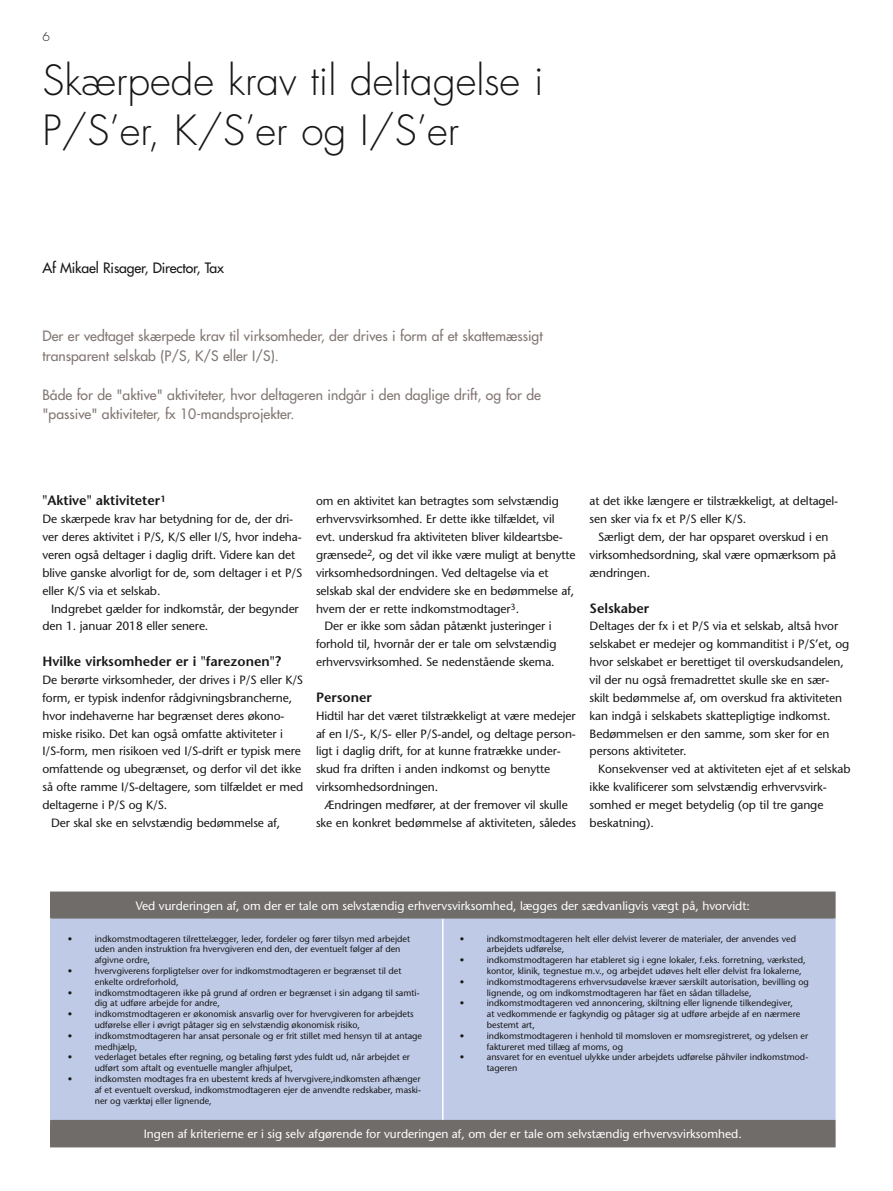
<style>
.page{position:relative;width:893px;height:1191px;background:#fff}
.page>*{position:absolute;margin:0;border:0;box-sizing:border-box;transform-origin:0 0}
.t1{font:300 40.5px/49.5px "Futura";color:#181716}
.t2{font:13.95px/19.5px "Futura";color:#827773}
.t3{font:13.95px "Futura";letter-spacing:-.01em;color:#181716}
.t4{font:600 13.5px "Stone Sans";color:#181716}
.t5{font:12px/17.9px "Stone Sans";letter-spacing:-.01em;color:#181716}
.t6{font:12px "Stone Sans";color:#fff}
.t7{font:300 12px "Futura";color:#181716}
.t8{font:9px/10.8px "Stone Sans";color:#181716}
</style>
<div class="page">
<div style="left:52px;top:893px;width:782px;height:252px;background:#706c6a"></div>
<div style="left:52px;top:918px;width:782px;height:201px;background:#bfcae7"></div>
<hr style="left:442px;top:918px;width:2px;height:201px;background:#fff">
<hr style="left:50px;top:1119px;width:393px;height:2px;background:#706c6a">
<hr style="left:50px;top:1121px;width:2px;height:24px;background:#706c6a">
<hr style="left:443px;top:1119px;width:393px;height:2px;background:#706c6a">
<hr style="left:834px;top:1121px;width:2px;height:24px;background:#706c6a">
<hr style="left:50px;top:1145px;width:393px;height:2px;background:#706c6a">
<hr style="left:443px;top:1145px;width:393px;height:2px;background:#706c6a">
<hr style="left:50px;top:891px;width:393px;height:2px;background:#706c6a">
<hr style="left:50px;top:893px;width:2px;height:24px;background:#706c6a">
<hr style="left:443px;top:891px;width:393px;height:2px;background:#706c6a">
<hr style="left:834px;top:893px;width:2px;height:24px;background:#706c6a">
<hr style="left:50px;top:917px;width:393px;height:1px;background:#706c6a">
<hr style="left:443px;top:917px;width:393px;height:1px;background:#706c6a">
<hr style="left:50px;top:918px;width:2px;height:201px;background:#bfcae7">
<hr style="left:834px;top:918px;width:2px;height:201px;background:#bfcae7">
<p class="t7" style="left:43px;top:29px;width:9px">6</p>
<h1 class="t1" style="left:42px;top:57px;width:503px">Skærpede krav til deltagelse i<br>P/S’er, K/S’er og I/S’er</h1>
<p class="t3" style="left:43px;top:259px;width:183px">Af Mikael Risager, Director, Tax</p>
<p class="t2" style="left:43px;top:326px;width:502px">Der er vedtaget skærpede krav til virksomheder, der drives i form af et skattemæssigt transparent selskab (P/S, K/S eller I/S).</p>
<p class="t2" style="left:43px;top:385px;width:500px">Både for de "aktive" aktiviteter, hvor deltageren indgår i den daglige drift, og for de "passive" aktiviteter, fx 10-mandsprojekter.</p>
<p class="t4" style="left:43px;top:492px;width:124px">"Aktive" aktiviteter<sup>1</sup></p>
<p class="t5" style="left:43px;top:510px;width:261px">De skærpede krav har betydning for de, der dri&shy;ver deres aktivitet i P/S, K/S eller I/S, hvor indeha&shy;veren også deltager i daglig drift. Videre kan det blive ganske alvorligt for de, som deltager i et P/S eller K/S via et selskab.</p>
<p class="t5" style="left:43px;top:599px;width:258px;text-indent:9px">Indgrebet gælder for indkomstår, der begynder den 1. januar 2018 eller senere.</p>
<p class="t4" style="left:43px;top:653px;width:240px">Hvilke virksomheder er i "farezonen"?</p>
<p class="t5" style="left:43px;top:671px;width:262px">De berørte virksomheder, der drives i P/S eller K/S</p>
<p class="t5" style="left:43px;top:688px;width:251px">form, er typisk indenfor rådgivningsbrancherne,</p>
<p class="t5" style="left:43px;top:706px;width:244px">hvor indehaverne har begrænset deres økono-</p>
<p class="t5" style="left:43px;top:724px;width:242px">miske risiko. Det kan også omfatte aktiviteter i</p>
<p class="t5" style="left:43px;top:742px;width:260px">I/S-form, men risikoen ved I/S-drift er typisk mere</p>
<p class="t5" style="left:43px;top:760px;width:260px">omfattende og ubegrænset, og derfor vil det ikke</p>
<p class="t5" style="left:43px;top:778px;width:262px">så ofte ramme I/S-deltagere, som tilfældet er med</p>
<p class="t5" style="left:43px;top:796px;width:126px">deltagerne i P/S og K/S.</p>
<p class="t5" style="left:51px;top:813px;width:231px">Der skal ske en selvstændig bedømmelse af,</p>
<p class="t5" style="left:316px;top:492px;width:244px">om en aktivitet kan betragtes som selvstændig</p>
<p class="t5" style="left:316px;top:510px;width:240px">erhvervsvirksomhed. Er dette ikke tilfældet, vil</p>
<p class="t5" style="left:316px;top:528px;width:248px">evt. underskud fra aktiviteten bliver kildeartsbe-</p>
<p class="t5" style="left:316px;top:546px;width:261px">grænsede<sup>2</sup>, og det vil ikke være muligt at benytte</p>
<p class="t5" style="left:316px;top:563px;width:234px">virksomhedsordningen. Ved deltagelse via et</p>
<p class="t5" style="left:316px;top:581px;width:260px">selskab skal der endvidere ske en bedømmelse af,</p>
<p class="t5" style="left:316px;top:599px;width:205px">hvem der er rette indkomstmodtager<sup>3</sup>.</p>
<p class="t5" style="left:325px;top:617px;width:229px">Der er ikke som sådan påtænkt justeringer i</p>
<p class="t5" style="left:316px;top:635px;width:242px">forhold til, hvornår der er tale om selvstændig</p>
<p class="t5" style="left:316px;top:653px;width:240px">erhvervsvirksomhed. Se nedenstående skema.</p>
<p class="t4" style="left:316px;top:689px;width:57px">Personer</p>
<p class="t5" style="left:316px;top:706px;width:261px">Hidtil har det været tilstrækkeligt at være medejer af en I/S-, K/S- eller P/S-andel, og deltage person&shy;ligt i daglig drift, for at kunne fratrække under&shy;skud fra driften i anden indkomst og benytte virksomhedsordningen.</p>
<p class="t5" style="left:316px;top:796px;width:262px;text-align:center">Ændringen medfører, at der fremover vil skulle ske en konkret bedømmelse af aktiviteten, således</p>
<p class="t5" style="left:590px;top:492px;width:250px">at det ikke længere er tilstrækkeligt, at deltagel&shy;sen sker via fx et P/S eller K/S.</p>
<p class="t5" style="left:590px;top:528px;width:248px;text-indent:9px">Særligt dem, der har opsparet overskud i en virksomhedsordning, skal være opmærksom på ændringen.</p>
<p class="t4" style="left:590px;top:599px;width:61px">Selskaber</p>
<p class="t5" style="left:590px;top:617px;width:261px">Deltages der fx i et P/S via et selskab, altså hvor selskabet er medejer og kommanditist i P/S’et, og hvor selskabet er berettiget til overskudsandelen, vil der nu også fremadrettet skulle ske en sær&shy;skilt bedømmelse af, om overskud fra aktiviteten kan indgå i selskabets skattepligtige indkomst.<br>Bedømmelsen er den samme, som sker for en persons aktiviteter.</p>
<p class="t5" style="left:590px;top:760px;width:262px;text-indent:9px">Konsekvenser ved at aktiviteten ejet af et selskab ikke kvalificerer som selvstændig erhvervsvirk&shy;somhed er meget betydelig (op til tre gange beskatning).</p>
<p class="t6" style="left:136px;top:898px;width:616px">Ved vurderingen af, om der er tale om selvstændig erhvervsvirksomhed, lægges der sædvanligvis vægt på, hvorvidt:</p>
<p class="t8" style="left:68px;top:933px;width:6px">•</p>
<p class="t8" style="left:95px;top:933px;width:317px">indkomstmodtageren tilrettelægger, leder, fordeler og fører tilsyn med arbejdet uden anden instruktion fra hvervgiveren end den, der eventuelt følger af den afgivne ordre,</p>
<p class="t8" style="left:68px;top:965px;width:6px">•</p>
<p class="t8" style="left:95px;top:965px;width:308px">hvervgiverens forpligtelser over for indkomstmodtageren er begrænset til det enkelte ordreforhold,</p>
<p class="t8" style="left:68px;top:987px;width:6px">•</p>
<p class="t8" style="left:95px;top:987px;width:326px">indkomstmodtageren ikke på grund af ordren er begrænset i sin adgang til samti&shy;dig at udføre arbejde for andre,</p>
<p class="t8" style="left:68px;top:1008px;width:6px">•</p>
<p class="t8" style="left:95px;top:1008px;width:320px">indkomstmodtageren er økonomisk ansvarlig over for hvervgiveren for arbejdets udførelse eller i øvrigt påtager sig en selvstændig økonomisk risiko,</p>
<p class="t8" style="left:68px;top:1030px;width:6px">•</p>
<p class="t8" style="left:95px;top:1030px;width:329px">indkomstmodtageren har ansat personale og er frit stillet med hensyn til at antage medhjælp,</p>
<p class="t8" style="left:68px;top:1052px;width:6px">•</p>
<p class="t8" style="left:95px;top:1052px;width:317px">vederlaget betales efter regning, og betaling først ydes fuldt ud, når arbejdet er udført som aftalt og eventuelle mangler afhjulpet,</p>
<p class="t8" style="left:68px;top:1073px;width:6px">•</p>
<p class="t8" style="left:95px;top:1073px;width:328px;text-align:justify">indkomsten modtages fra en ubestemt kreds af hvervgivere,indkomsten afhænger af et eventuelt overskud, indkomstmodtageren ejer de anvendte redskaber, maski&shy;ner og værktøj eller lignende,</p>
<p class="t8" style="left:460px;top:933px;width:6px">•</p>
<p class="t8" style="left:487px;top:933px;width:311px">indkomstmodtageren helt eller delvist leverer de materialer, der anvendes ved arbejdets udførelse,</p>
<p class="t8" style="left:460px;top:954px;width:6px">•</p>
<p class="t8" style="left:487px;top:954px;width:320px">indkomstmodtageren har etableret sig i egne lokaler, f.eks. forretning, værksted, kontor, klinik, tegnestue m.v., og arbejdet udøves helt eller delvist fra lokalerne,</p>
<p class="t8" style="left:460px;top:976px;width:6px">•</p>
<p class="t8" style="left:487px;top:976px;width:324px">indkomstmodtagerens erhvervsudøvelse kræver særskilt autorisation, bevilling og lignende, og om indkomstmodtageren har fået en sådan tilladelse,</p>
<p class="t8" style="left:460px;top:998px;width:6px">•</p>
<p class="t8" style="left:487px;top:998px;width:315px">indkomstmodtageren ved annoncering, skiltning eller lignende tilkendegiver, at vedkommende er fagkyndig og påtager sig at udføre arbejde af en nærmere bestemt art,</p>
<p class="t8" style="left:460px;top:1030px;width:6px">•</p>
<p class="t8" style="left:487px;top:1030px;width:323px">indkomstmodtageren i henhold til momsloven er momsregistreret, og ydelsen er faktureret med tillæg af moms, og</p>
<p class="t8" style="left:460px;top:1052px;width:6px">•</p>
<p class="t8" style="left:487px;top:1052px;width:323px">ansvaret for en eventuel ulykke under arbejdets udførelse påhviler indkomstmod&shy;tageren</p>
<p class="t6" style="left:144px;top:1126px;width:600px">Ingen af kriterierne er i sig selv afgørende for vurderingen af, om der er tale om selvstændig erhvervsvirksomhed.</p>
</div>
